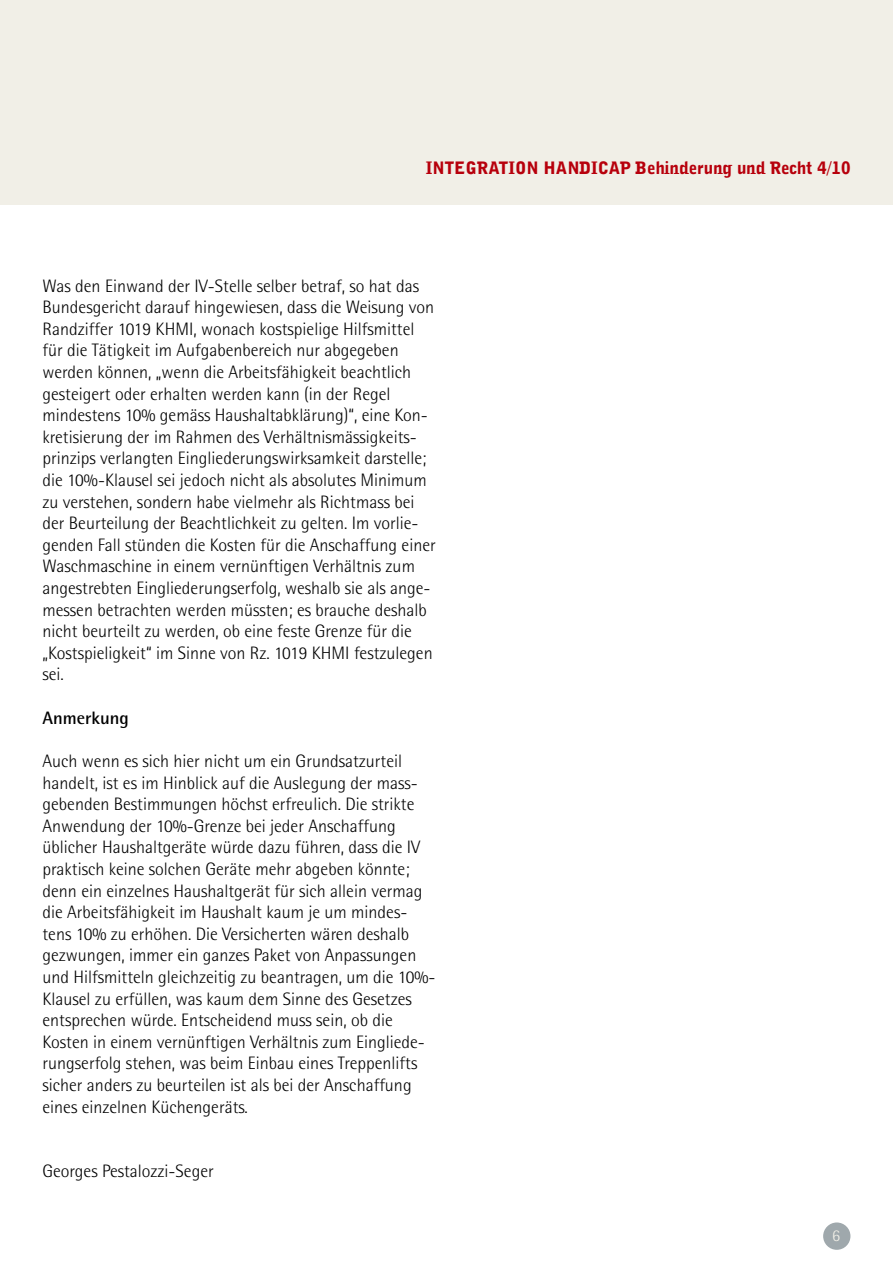
<style>
.page{position:relative;width:893px;height:1263px;background:#fff}
.page>*{position:absolute;margin:0;border:0;box-sizing:border-box;transform-origin:0 0}
.t1{font:300 18px/21.6px "Agfa Rotis Semisans";color:#000}
.t2{font:700 18px "Agfa Rotis Semisans";color:#000}
.t3{font:900 17.1px "Avid Gothic";color:#b7000c}
</style>
<div class="page">
<div style="left:0;top:0;width:893px;height:205px;background:#f1efe7"></div>
<div style="left:823px;top:1222px;width:27px;height:28px;background:#9fa8ac;border-radius:50%"></div>
<p class="t3" style="left:426px;top:156px;width:426px">INTEGRATION HANDICAP Behinderung und Recht 4/10</p>
<p class="t1" style="left:43px;top:275px;width:395px">Was den Einwand der IV-Stelle selber betraf, so hat das Bundesgericht darauf hingewiesen, dass die Weisung von Randziffer 1 01 9 KHMI, wonach kostspielige Hilfsmittel für die Tätigkeit im Aufgabenbereich nur abgegeben werden können, „wenn die Arbeitsfähigkeit beachtlich gesteigert oder erhalten werden kann (in der Regel mindestens 1 0% gemäss Haushaltabklärung)“, eine Kon&shy;kretisierung der im Rahmen des Verhältnismässigkeits&shy;prinzips verlangten Eingliederungswirksamkeit darstelle; die 1 0%-Klausel sei jedoch nicht als absolutes Minimum zu verstehen, sondern habe vielmehr als Richtmass bei der Beurteilung der Beachtlichkeit zu gelten. Im vorlie&shy;genden Fall stünden die Kosten für die Anschaffung einer Waschmaschine in einem vernünftigen Verhältnis zum angestrebten Eingliederungserfolg, weshalb sie als ange&shy;messen betrachten werden müssten; es brauche deshalb nicht beurteilt zu werden, ob eine feste Grenze für die „Kostspieligkeit“ im Sinne von Rz. 1 01 9 KHMI festzulegen sei.</p>
<p class="t2" style="left:43px;top:706px;width:88px">Anmerkung</p>
<p class="t1" style="left:43px;top:750px;width:395px">Auch wenn es sich hier nicht um ein Grundsatzurteil handelt, ist es im Hinblick auf die Auslegung der mass&shy;gebenden Bestimmungen höchst erfreulich. Die strikte Anwendung der 1 0%-Grenze bei jeder Anschaffung üblicher Haushaltgeräte würde dazu führen, dass die IV praktisch keine solchen Geräte mehr abgeben könnte; denn ein einzelnes Haushaltgerät für sich allein vermag die Arbeitsfähigkeit im Haushalt kaum je um mindes&shy;tens 1 0% zu erhöhen. Die Versicherten wären deshalb gezwungen, immer ein ganzes Paket von Anpassungen und Hilfsmitteln gleichzeitig zu beantragen, um die 1 0%- Klausel zu erfüllen, was kaum dem Sinne des Gesetzes entsprechen würde. Entscheidend muss sein, ob die Kosten in einem vernünftigen Verhältnis zum Eingliede&shy;rungserfolg stehen, was beim Einbau eines Treppenlifts sicher anders zu beurteilen ist als bei der Anschaffung eines einzelnen Küchengeräts.</p>
<p class="t1" style="left:43px;top:1160px;width:173px">Georges Pestalozzi-Seger</p>
</div>
